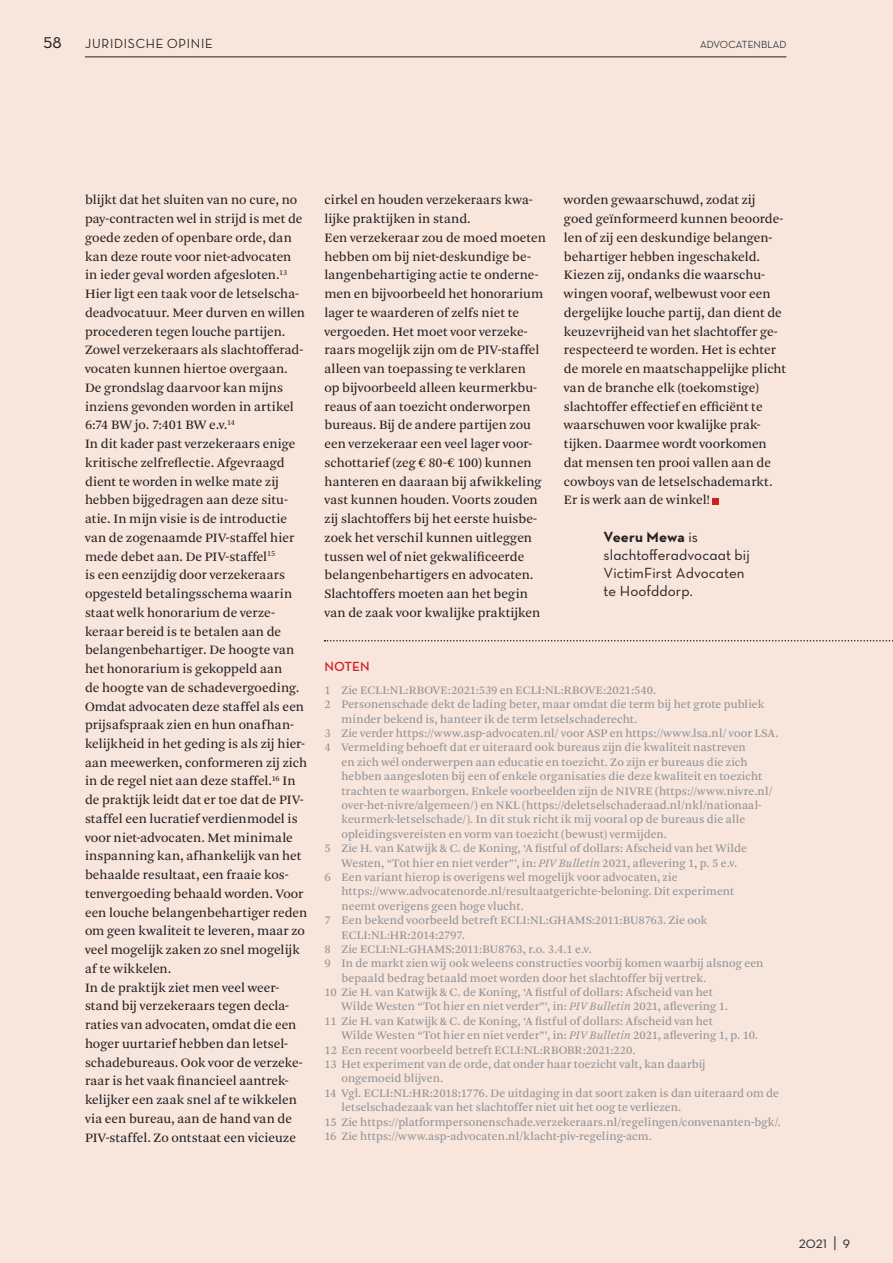
<style>
.page{position:relative;width:893px;height:1263px;background:#f8e5dc}
.page>*{position:absolute;margin:0;border:0;box-sizing:border-box;transform-origin:0 0}
.t1{font:500 16.5px "Neutraface Display";color:#303032}
.t2{font:15px/18px "Neutraface Text Book Alt";letter-spacing:.005em;color:#231f20}
.t3{font:700 15px "Neutraface Text";letter-spacing:.01em;color:#231f20}
.t4{font:13.5px/18.8px "Arnhem Blond";color:#231f20}
.t5{font:13.5px "Neutraface Display Medium Alt";letter-spacing:.055em;color:#231f20}
.t6{font:600 13.5px "Neutraface Text";letter-spacing:-.005em;color:#d01f25}
.t7{font:12px "Arnhem Blond";letter-spacing:.005em;color:#8f9195}
.t8{font:500 10.5px "Neutraface Display";letter-spacing:.005em;color:#303032}
.s1{font-family:"Neutraface Display";font-weight:500;font-size:21px}
.s2{font-family:"Neutraface Text Book Alt";font-weight:400}
.s3{font-style:italic}
</style>
<div class="page">
<hr style="left:85px;top:57px;width:701px;height:1px;background:#231f20">
<svg style="left:324px;top:640px;width:569px;height:2px"></svg>
<svg style="left:712px;top:498px;width:6px;height:6px"></svg>
<p class="t5" style="left:43px;top:36px;width:171px"><span class="s1">58</span> JURIDISCHE OPINIE</p>
<p class="t8" style="left:700px;top:41px;width:88px">ADVOCATENB-D</p>
<p class="t4" style="left:85px;top:192px;width:224px">blijkt dat het sluiten van no cure, no pay-contracten wel in strijd is met de goede zeden of openbare orde, dan kan deze route voor niet-advocaten<br>in ieder geval worden afgesloten.<sup>13<br></sup>Hier ligt een taak voor de letselscha&shy;deadvocatuur. Meer durven en willen procederen tegen louche partijen.<br>Zowel verzekeraars als slachtofferad&shy;vocaten kunnen hiertoe overgaan.<br>De grondslag daarvoor kan mijns inziens gevonden worden in artikel 6:74 BW jo. 7:401 BW e.v.<sup>14<br></sup>In dit kader past verzekeraars enige kritische zelfreflectie. Afgevraagd dient te worden in welke mate zij hebben bijgedragen aan deze situ&shy;atie. In mijn visie is de introductie van de zogenaamde PIV-staffel hier mede debet aan. De PIV-staffel<sup>15<br></sup>is een eenzijdig door verzekeraars opgesteld betalingsschema waarin staat welk honorarium de verze&shy;keraar bereid is te betalen aan de belangenbehartiger. De hoogte van het honorarium is gekoppeld aan<br>de hoogte van de schadevergoeding.<br>Omdat advocaten deze staffel als een prijsafspraak zien en hun onafhan&shy;kelijkheid in het geding is als zij hier&shy;aan meewerken, conformeren zij zich in de regel niet aan deze staffel.<sup>16</sup> In de praktijk leidt dat er toe dat de PIV&shy;staffel een lucratief verdienmodel is voor niet-advocaten. Met minimale inspanning kan, afhankelijk van het behaalde resultaat, een fraaie kos&shy;tenvergoeding behaald worden. Voor een louche belangenbehartiger reden om geen kwaliteit te leveren, maar zo veel mogelijk zaken zo snel mogelijk af te wikkelen.<br>In de praktijk ziet men veel weer&shy;stand bij verzekeraars tegen decla&shy;raties van advocaten, omdat die een hoger uurtarief hebben dan letsel&shy;schadebureaus. Ook voor de verzeke&shy;raar is het vaak financieel aantrek&shy;kelijker een zaak snel af te wikkelen via een bureau, aan de hand van de PIV-staffel. Zo ontstaat een vicieuze</p>
<p class="t4" style="left:324px;top:192px;width:223px">cirkel en houden verzekeraars kwa&shy;lijke praktijken in stand.<br>Een verzekeraar zou de moed moeten hebben om bij niet-deskundige be&shy;langenbehartiging actie te onderne&shy;men en bijvoorbeeld het honorarium lager te waarderen of zelfs niet te vergoeden. Het moet voor verzeke&shy;raars mogelijk zijn om de PIV-staffel alleen van toepassing te verklaren<br>op bijvoorbeeld alleen keurmerkbu&shy;reaus of aan toezicht onderworpen bureaus. Bij de andere partijen zou een verzekeraar een veel lager voor&shy;schottarief (zeg € 80-€ 100) kunnen hanteren en daaraan bij afwikkeling vast kunnen houden. Voorts zouden zij slachtoffers bij het eerste huisbe&shy;zoek het verschil kunnen uitleggen tussen wel of niet gekwalificeerde belangenbehartigers en advocaten.<br>Slachtoffers moeten aan het begin van de zaak voor kwalijke praktijken</p>
<p class="t4" style="left:564px;top:192px;width:224px">worden gewaarschuwd, zodat zij goed geïnformeerd kunnen beoorde&shy;len of zij een deskundige belangen&shy;behartiger hebben ingeschakeld.<br>Kiezen zij, ondanks die waarschu&shy;wingen vooraf, welbewust voor een dergelijke louche partij, dan dient de keuzevrijheid van het slachtoffer ge&shy;respecteerd te worden. Het is echter de morele en maatschappelijke plicht van de branche elk (toekomstige) slachtoffer effectief en efficiënt te waarschuwen voor kwalijke prak&shy;tijken. Daarmee wordt voorkomen dat mensen ten prooi vallen aan de cowboys van de letselschademarkt.<br>Er is werk aan de winkel!</p>
<p class="t3" style="left:604px;top:527px;width:96px">Veeru Mewa <span class="s2">is</span></p>
<p class="t2" style="left:604px;top:546px;width:148px">slachtofferadvocaat bij<br>VictimFirst Advocaten te Hoofddorp.</p>
<p class="t6" style="left:324px;top:662px;width:47px">NOTEN</p>
<p class="t7" style="left:324px;top:685px;width:333px">1 Zie ECLI:NL:RBOVE:2021:539 en ECLI:NL:RBOVE:2021:540.</p>
<p class="t7" style="left:324px;top:700px;width:441px">2 Personenschade dekt de lading beter, maar omdat die term bij het grote publiek</p>
<p class="t7" style="left:341px;top:714px;width:297px">minder bekend is, hanteer ik de term letselschaderecht.</p>
<p class="t7" style="left:324px;top:729px;width:456px">3 Zie verder https://www.asp-advocaten.nl/ voor ASP en https://www.lsa.nl/ voor LSA.</p>
<p class="t7" style="left:324px;top:743px;width:423px">4 Vermelding behoeft dat er uiteraard ook bureaus zijn die kwaliteit nastreven</p>
<p class="t7" style="left:341px;top:757px;width:408px">en zich wél onderwerpen aan educatie en toezicht. Zo zijn er bureaus die zich</p>
<p class="t7" style="left:341px;top:772px;width:422px">hebben aangesloten bij een of enkele organisaties die deze kwaliteit en toezicht</p>
<p class="t7" style="left:341px;top:786px;width:432px">trachten te waarborgen. Enkele voorbeelden zijn de NIVRE (https://www.nivre.nl/</p>
<p class="t7" style="left:341px;top:800px;width:421px">over-het-nivre/algemeen/) en NKL (https://deletselschaderaad.nl/nkl/nationaal-</p>
<p class="t7" style="left:341px;top:815px;width:405px">keurmerk-letselschade/). In dit stuk richt ik mij vooral op de bureaus die alle</p>
<p class="t7" style="left:341px;top:829px;width:327px">opleidingsvereisten en vorm van toezicht (bewust) vermijden.</p>
<p class="t7" style="left:324px;top:844px;width:424px">5 Zie H. van Katwijk &amp; C. de Koning, ‘A fistful of dollars: Afscheid van het Wilde</p>
<p class="t7" style="left:341px;top:858px;width:397px">Westen, “Tot hier en niet verder”’, in: <span class="s3">PIV Bulletin</span> 2021, aflevering 1, p. 5 e.v.</p>
<p class="t7" style="left:324px;top:872px;width:355px">6 Een variant hierop is overigens wel mogelijk voor advocaten, zie</p>
<p class="t7" style="left:341px;top:887px;width:394px">https:// www. advocatenorde.nl/resultaatgerichte-beloning. Dit experiment</p>
<p class="t7" style="left:341px;top:901px;width:184px">neemt overigens geen hoge vlucht.</p>
<p class="t7" style="left:324px;top:916px;width:384px">7 Een bekend voorbeeld betreft ECLI:NL:GHAMS:2011:BU8763. Zie ook</p>
<p class="t7" style="left:341px;top:930px;width:125px">ECLI:NL:HR:2014:2797.</p>
<p class="t7" style="left:324px;top:944px;width:269px">8 Zie ECLI:NL:GHAMS:2011:BU8763, r.o. 3.4.1 e.v.</p>
<p class="t7" style="left:324px;top:959px;width:440px">9 In de markt zien wij ook weleens constructies voorbij komen waarbij alsnog een</p>
<p class="t7" style="left:341px;top:973px;width:366px">bepaald bedrag betaald moet worden door het slachtoffer bij vertrek.</p>
<p class="t7" style="left:324px;top:988px;width:390px">10 Zie H. van Katwijk &amp; C. de Koning, ‘A fistful of dollars: Afscheid van het</p>
<p class="t7" style="left:341px;top:1002px;width:388px">Wilde Westen “Tot hier en niet verder”’, in: <span class="s3">PIV Bulletin</span> 2021, aflevering 1.</p>
<p class="t7" style="left:324px;top:1016px;width:390px">11 Zie H. van Katwijk &amp; C. de Koning, ‘A fistful of dollars: Afscheid van het</p>
<p class="t7" style="left:341px;top:1031px;width:418px">Wilde Westen “Tot hier en niet verder”’, in: <span class="s3">PIV Bulletin</span> 2021, aflevering 1, p. 10.</p>
<p class="t7" style="left:324px;top:1045px;width:313px">12 Een recent voorbeeld betreft ECLI:NL:RBOBR:2021:220.</p>
<p class="t7" style="left:324px;top:1060px;width:383px">13 Het experiment van de orde, dat onder haar toezicht valt, kan daarbij</p>
<p class="t7" style="left:341px;top:1074px;width:103px">ongemoeid blijven.</p>
<p class="t7" style="left:324px;top:1088px;width:456px">14 Vgl. ECLI:NL:HR:2018:1776. De uitdaging in dat soort zaken is dan uiteraard om de</p>
<p class="t7" style="left:341px;top:1103px;width:341px">letselschadezaak van het slachtoffer niet uit het oog te verliezen.</p>
<p class="t7" style="left:324px;top:1117px;width:458px">15 Zie https://platformpersonenschade.verzekeraars.nl/regelingen/convenanten-bgk/.</p>
<p class="t7" style="left:324px;top:1132px;width:329px">16 Zie https://www.asp-advocaten.nl/klacht-piv-regeling-acm.</p>
<p class="t1" style="left:799px;top:1236px;width:53px">2021 | 9</p>
</div>
